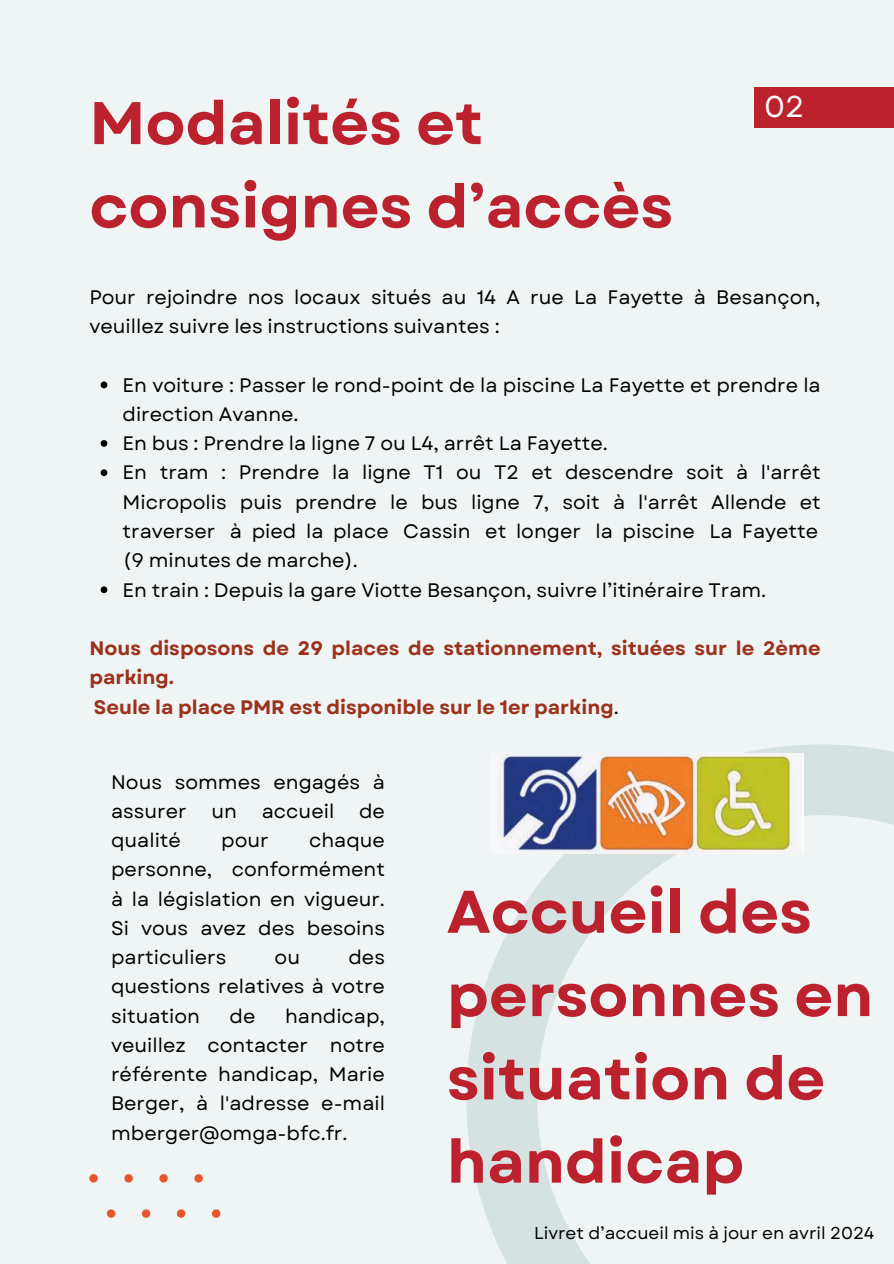
<style>
.page{position:relative;width:894px;height:1264px;background:#fff}
.page>*{position:absolute;margin:0;border:0;box-sizing:border-box;transform-origin:0 0}
.t1{font:700 60px/83.2px "Garet";color:#bc212e}
.t2{font:30px "Garet";color:#fff}
.t3{font:19.5px/29.2px "Garet";color:#000}
.t4{font:700 19.5px/29.2px "Garet";color:#9c311c}
.t5{font:17.1px "Garet";color:#000}
.s1{font-weight:400;color:#000}
</style>
<div class="page">
<div style="left:0;top:0;width:893px;height:1263px;background:#eff5f5"></div>
<div style="left:754px;top:87px;width:139px;height:40px;background:#bc212e"></div>
<svg style="left:101px;top:381px;width:6px;height:7px"></svg>
<svg style="left:101px;top:440px;width:6px;height:7px"></svg>
<svg style="left:101px;top:469px;width:6px;height:7px"></svg>
<svg style="left:101px;top:586px;width:6px;height:7px"></svg>
<svg style="left:466px;top:744px;width:427px;height:519px"></svg>
<svg style="left:89px;top:1174px;width:9px;height:8px"></svg>
<svg style="left:124px;top:1174px;width:9px;height:8px"></svg>
<svg style="left:159px;top:1174px;width:9px;height:8px"></svg>
<svg style="left:194px;top:1174px;width:9px;height:8px"></svg>
<svg style="left:107px;top:1209px;width:8px;height:8px"></svg>
<svg style="left:142px;top:1209px;width:8px;height:8px"></svg>
<svg style="left:177px;top:1209px;width:8px;height:8px"></svg>
<svg style="left:212px;top:1209px;width:8px;height:8px"></svg>
<img style="left:492px;top:753px;width:311px;height:100px">
<h1 class="t1" style="left:89px;top:84px;width:585px">Modalités et consignes d’accès</h1>
<h2 class="t2" style="left:763px;top:88px;width:42px">02</h2>
<p class="t3" style="left:89px;top:283px;width:732px">Pour rejoindre nos locaux situés au 14 A rue La Fayette à Besançon, veuillez suivre les instructions suivantes :</p>
<p class="t3" style="left:122px;top:371px;width:699px">En voiture : Passer le rond-point de la piscine La Fayette et prendre la direction Avanne.<br>En bus : Prendre la ligne 7 ou L4, arrêt La Fayette.<br>En tram : Prendre la ligne T1 ou T2 et descendre soit à l'arrêt Micropolis puis prendre le bus ligne 7, soit à l'arrêt Allende et traverser à pied la place Cassin et longer la piscine La Fayette (9 minutes de marche).<br>En train : Depuis la gare Viotte Besançon, suivre l’itinéraire Tram.</p>
<p class="t4" style="left:89px;top:634px;width:732px">Nous disposons de 29 places de stationnement, situées sur le 2ème parking.<br>Seule la place PMR est disponible sur le 1er parking<span class="s1">.</span></p>
<p class="t3" style="left:111px;top:767px;width:275px">Nous sommes engagés à assurer</p>
<p class="t3" style="left:211px;top:797px;width:27px">un</p>
<p class="t3" style="left:262px;top:797px;width:74px">accueil</p>
<p class="t3" style="left:359px;top:797px;width:27px">de</p>
<p class="t3" style="left:111px;top:826px;width:71px">qualité</p>
<p class="t3" style="left:221px;top:826px;width:49px">pour</p>
<p class="t3" style="left:111px;top:826px;width:275px;text-align:justify;text-indent:198px">chaque personne, conformément à la législation en vigueur.<br>Si vous avez des besoins particuliers</p>
<p class="t3" style="left:111px;top:943px;width:275px;text-align:justify;text-indent:237px">des questions relatives à votre situation</p>
<p class="t3" style="left:274px;top:943px;width:27px">ou</p>
<p class="t3" style="left:111px;top:1001px;width:275px;text-align:justify;text-indent:174px">handicap, veuillez contacter notre référente handicap, Marie Berger, à l'adresse e-mail mberger@omga-bfc.fr.</p>
<p class="t3" style="left:229px;top:1001px;width:27px">de</p>
<h1 class="t1" style="left:446px;top:872px;width:428px">Accueil des personnes en situation de handicap</h1>
<p class="t5" style="left:534px;top:1222px;width:342px">Livret d’accueil mis à jour en avril 2024</p>
</div>
